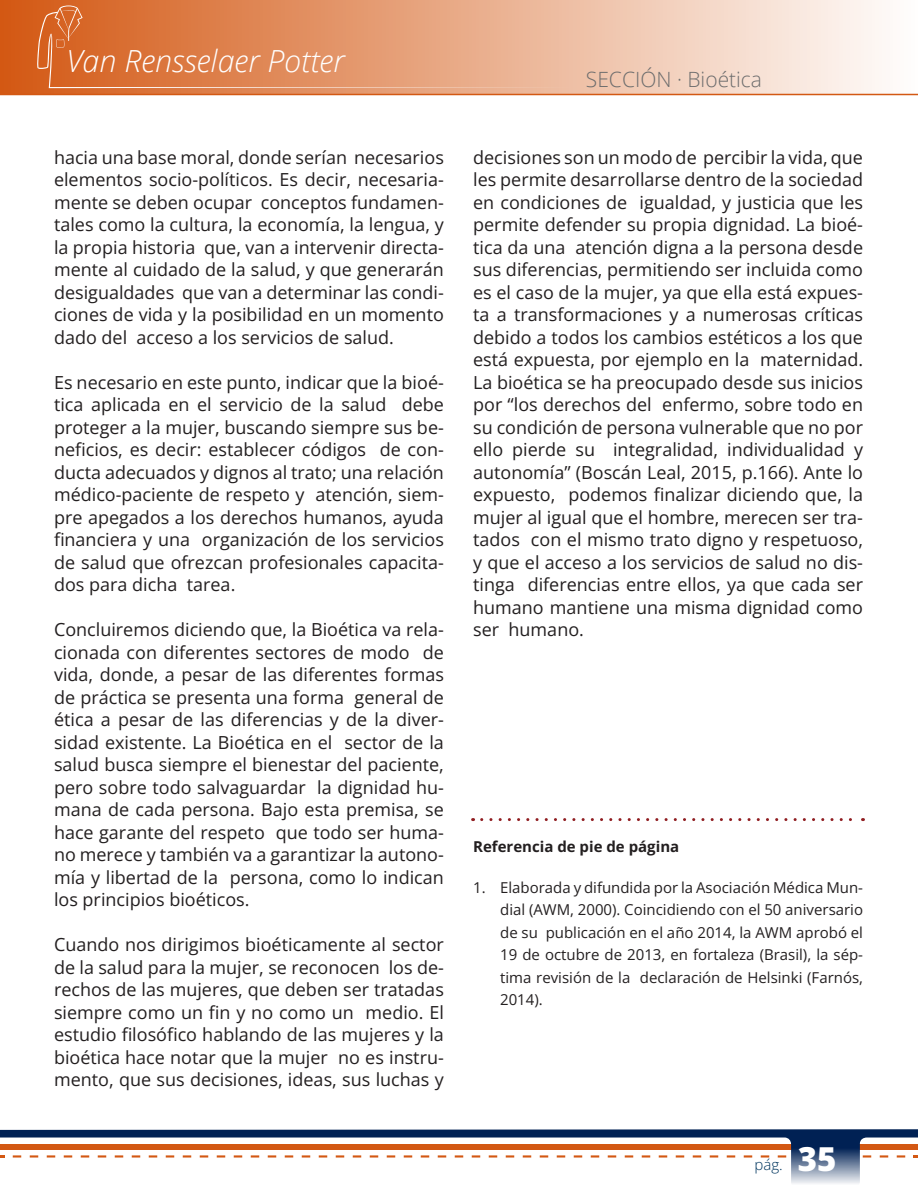
<style>
.page{position:relative;width:918px;height:1188px;background:#fff}
.page>*{position:absolute;margin:0;border:0;box-sizing:border-box;transform-origin:0 0}
.t1{font:italic 300 30.45px "Open Sans";color:#fff}
.t2{font:300 21px "Open Sans";color:#6d6d6d}
.t3{font:18px/22.5px "Open Sans";color:#231f20;text-align:justify}
.t4{font:15px/22.5px "Open Sans";color:#231f20;text-align:justify}
.t5{font:700 15px "Open Sans";color:#231f20}
.t6{font:300 15px "Open Sans";color:#00365f}
.s1{font-weight:800;font-size:33px;color:#fff}
</style>
<div class="page">
<div style="left:0;top:0;width:918px;height:94px;background:linear-gradient(to right,#d35813,#fffdfd)"></div>
<svg style="left:37px;top:6px;width:537px;height:82px;background:#e19063"></svg>
<hr style="left:0;top:94px;width:918px;height:1px;background:#d35813">
<svg style="left:0;top:1129px;width:918px;height:55px"></svg>
<svg style="left:482px;top:818px;width:381px;height:3px"></svg>
<h1 class="t1" style="left:67px;top:40px;width:279px">Van Rensselaer Potter</h1>
<p class="t3" style="left:54px;top:146px;width:391px">hacia una base moral, donde serían necesarios elementos socio-políticos. Es decir, necesaria&shy;mente se deben ocupar conceptos fundamen&shy;tales como la cultura, la economía, la lengua, y la propia historia que, van a intervenir directa&shy;mente al cuidado de la salud, y que generarán desigualdades que van a determinar las condi&shy;ciones de vida y la posibilidad en un momento dado del acceso a los servicios de salud.</p>
<p class="t3" style="left:54px;top:371px;width:391px">Es necesario en este punto, indicar que la bioé&shy;tica aplicada en el servicio de la salud debe proteger a la mujer, buscando siempre sus be&shy;neficios, es decir: establecer códigos de con&shy;ducta adecuados y dignos al trato; una relación médico-paciente de respeto y atención, siem&shy;pre apegados a los derechos humanos, ayuda financiera y una organización de los servicios de salud que ofrezcan profesionales capacita&shy;dos para dicha tarea.</p>
<p class="t3" style="left:54px;top:618px;width:391px">Concluiremos diciendo que, la Bioética va rela&shy;cionada con diferentes sectores de modo de vida, donde, a pesar de las diferentes formas de práctica se presenta una forma general de ética a pesar de las diferencias y de la diver&shy;sidad existente. La Bioética en el sector de la salud busca siempre el bienestar del paciente, pero sobre todo salvaguardar la dignidad hu&shy;mana de cada persona. Bajo esta premisa, se hace garante del respeto que todo ser huma&shy;no merece y también va a garantizar la autono&shy;mía y libertad de la persona, como lo indican los principios bioéticos.</p>
<p class="t3" style="left:54px;top:933px;width:391px">Cuando nos dirigimos bioéticamente al sector de la salud para la mujer, se reconocen los de&shy;rechos de las mujeres, que deben ser tratadas siempre como un fin y no como un medio. El estudio filosófico hablando de las mujeres y la bioética hace notar que la mujer no es instru&shy;mento, que sus decisiones, ideas, sus luchas y</p>
<p class="t2" style="left:586px;top:65px;width:178px">SECCIÓN · Bioética</p>
<p class="t3" style="left:473px;top:146px;width:391px">decisiones son un modo de percibir la vida, que les permite desarrollarse dentro de la sociedad en condiciones de igualdad, y justicia que les permite defender su propia dignidad. La bioé&shy;tica da una atención digna a la persona desde sus diferencias, permitiendo ser incluida como es el caso de la mujer, ya que ella está expues&shy;ta a transformaciones y a numerosas críticas debido a todos los cambios estéticos a los que está expuesta, por ejemplo en la maternidad.<br>La bioética se ha preocupado desde sus inicios por “los derechos del enfermo, sobre todo en su condición de persona vulnerable que no por ello pierde su integralidad, individualidad y autonomía” (Boscán Leal, 2015, p.166). Ante lo expuesto, podemos finalizar diciendo que, la mujer al igual que el hombre, merecen ser tra&shy;tados con el mismo trato digno y respetuoso, y que el acceso a los servicios de salud no dis&shy;tinga diferencias entre ellos, ya que cada ser humano mantiene una misma dignidad como ser humano.</p>
<p class="t5" style="left:473px;top:836px;width:208px">Referencia de pie de página</p>
<p class="t4" style="left:500px;top:876px;width:364px;text-indent:-27px">1. Elaborada y difundida por la Asociación Médica Mun&shy;dial (AWM, 2000). Coincidiendo con el 50 aniversario de su publicación en el año 2014, la AWM aprobó el 19 de octubre de 2013, en fortaleza (Brasil), la sép&shy;tima revisión de la declaración de Helsinki (Farnós, 2014).</p>
<p class="t6" style="left:755px;top:1154px;width:83px">pág. <span class="s1">35</span></p>
</div>
